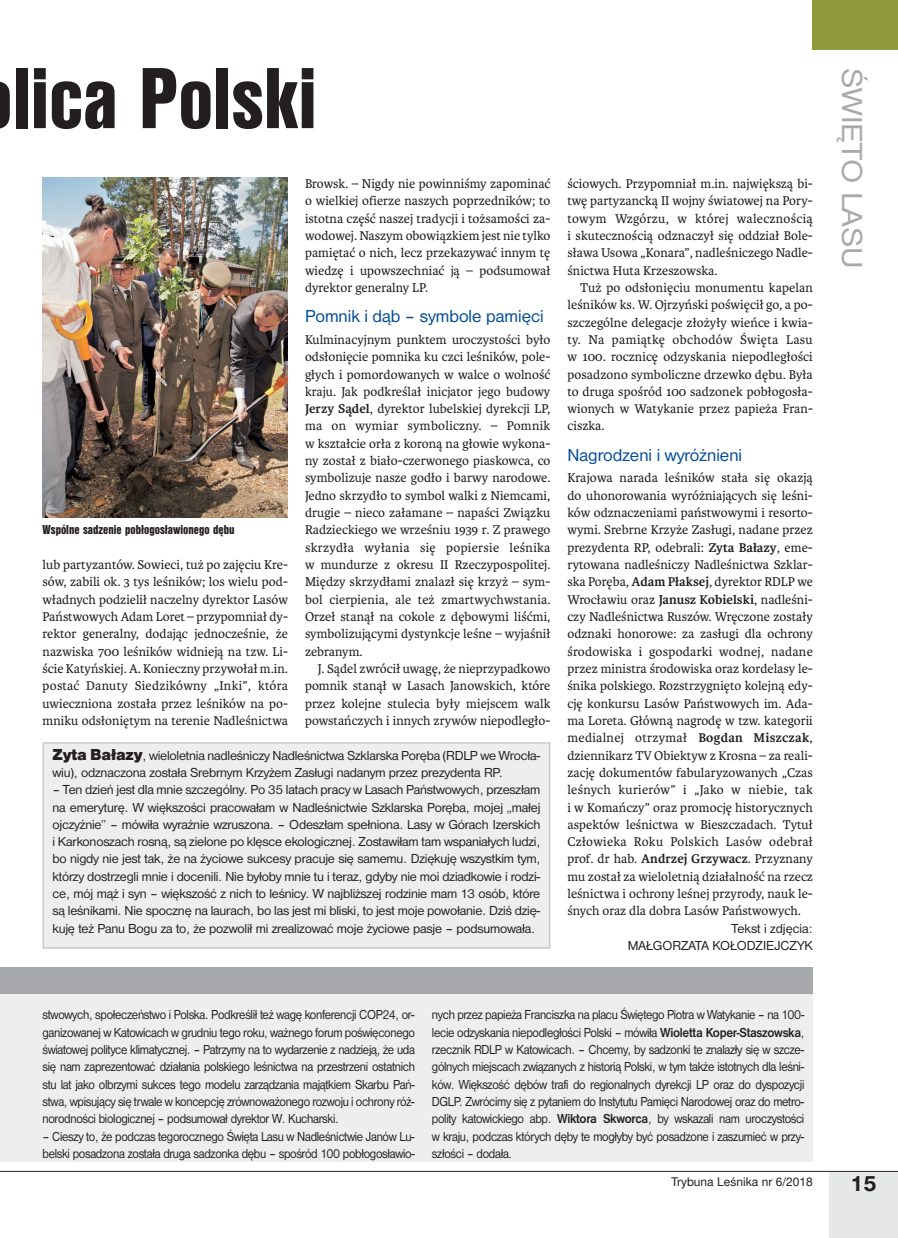
<style>
.page{position:relative;width:898px;height:1238px;background:#fff}
.page>*{position:absolute;margin:0;border:0;box-sizing:border-box;transform-origin:0 0}
.t1{font:900 condensed 90px "Nimbus Sans DCE";color:#231f20}
.t2{font:30px "Nimbus Sans DCE";color:#a8a9ad;scale:1.1 1}
.t3{font:700 21px "Switzer TTEFN";color:#231f20}
.t4{font:18px "Nimbus Sans DCE";color:#014c98}
.t5{font:13.5px/17.2px "Karmina";color:#231f20;text-align:justify}
.t6{font:13.5px/17.2px "Nimbus Sans DCE";letter-spacing:-.025em;color:#231f20;text-align:justify;scale:.9 1}
.t7{font:13.5px/17.2px "Nimbus Sans DCE";letter-spacing:-.025em;color:#231f20}
.t8{font:13.5px/17.2px "Nimbus Sans DCE";color:#231f20;text-align:right}
.t9{font:900 condensed 13.5px "Nimbus Sans DCE";color:#231f20}
.t10{font:12px "Switzer TTEFN";color:#231f20}
.s1{font-weight:700}
.s2{font-weight:900;font-size:16.5px}
</style>
<div class="page">
<div style="left:0;top:967px;width:812px;height:194px;background:#eeeeef"></div>
<div style="left:829px;top:1171px;width:68px;height:66px;background:#e6e7e9"></div>
<hr style="left:0;top:1171px;width:897px;height:1px;background:#231f20">
<div style="left:812px;top:0;width:85px;height:50px;background:#919a3c"></div>
<img style="left:43px;top:177px;width:245px;height:340px">
<div style="left:44px;top:743px;width:504px;height:204px;background:#eeeeef"></div>
<div style="left:43px;top:742px;width:507px;height:206px;border:2px solid #c7c8ca"></div>
<div style="left:0;top:967px;width:812px;height:27px;background:#a8a9ad"></div>
<h1 class="t1" style="left:13px;top:68px;width:305px">lica Polski</h1>
<p class="t9" style="left:43px;top:525px;width:193px">Wspólne sadzenie pobłogosławionego dębu</p>
<p class="t5" style="left:43px;top:557px;width:247px">lub par ty zan tów. So wie ci, tuż po za ję ciu Kre - sów, za bi li ok. 3 tys le śni ków; los wie lu pod - wład nych po dzie lił na czel ny dy rek tor La sów Pań stwo wych Adam Lo ret – przy po mniał dy - rek tor ge ne ral ny, do da jąc jed no cze śnie, że na zwi ska 700 le śni ków wid nie ją na tzw. Li - ście Ka tyń skiej. A. Ko niecz ny przy wo łał m.in. po stać Da nu ty Sie dzi ków ny „In ki”, któ ra uwiecz nio na zo sta ła przez le śni ków na po - mni ku od sło nię tym na te re nie Nad le śnic twa</p>
<p class="t5" style="left:305px;top:176px;width:247px">Browsk. – Ni gdy nie po win ni śmy za po mi nać o wiel kiej ofie rze na szych po przed ni ków; to istot na część na szej tra dy cji i toż sa mo ści za - wo do wej. Na szym obo wiąz kiem jest nie tyl ko pa mię tać o nich, lecz prze ka zy wać in nym tę wie dzę i upo wszech niać ją – pod su mo wał dy rek tor ge ne ral ny LP.</p>
<h3 class="t4" style="left:305px;top:310px;width:240px">Po mnik i dąb – sym bo le pa mię ci</h3>
<p class="t5" style="left:305px;top:332px;width:247px">Kul mi na cyj nym punk tem uro czy sto ści by ło od sło nię cie po mni ka ku czci le śni ków, po le - głych i po mor do wa nych w wal ce o wol ność kra ju. Jak pod kre ślał ini cja tor je go bu do wy <span class="s1">Je rzy Są del</span>, dy rek tor lu bel skiej dy rek cji LP, ma on wy miar sym bo licz ny. – Po mnik w kształ cie or ła z ko ro ną na gło wie wy ko na - ny zo stał z bia ło -czer wo ne go pia skow ca, co sym bo li zu je na sze go dło i bar wy na ro do we.<br>Jed no skrzy dło to sym bol wal ki z Niem ca mi, dru gie – nie co za ła ma ne – na pa ści Związ ku Ra dziec kie go we wrze śniu 1939 r. Z pra we go skrzy dła wy ła nia się po pier sie le śni ka w mun du rze z okre su II Rze czy po spo li tej.<br>Mię dzy skrzy dła mi zna lazł się krzyż – sym - bol cier pie nia, ale też zmar twych wsta nia.<br>Orzeł sta nął na co ko le z dę bo wy mi li ść mi, sym bo li zu ją cy mi dys tynk cje le śne – wy ja śnił ze bra nym.</p>
<p class="t5" style="left:305px;top:661px;width:247px;text-indent:13px">J. Są del zwró cił uwa gę, że nie przy pad ko wo po mnik sta nął w La sach Ja now skich, któ re przez ko lej ne stu le cia by ły miej scem walk po wstań czych i in nych zry wów nie pod le gło -</p>
<p class="t7" style="left:53px;top:747px;width:489px"><span class="s2">Zy ta Ba ła zy</span>, wie lo let nia nad le śni czy Nad le śnic twa Szklar ska Po rę ba (RDLP we Wro cła - wiu), od zna czo na zo sta ła Srebr nym Krzy żem Za słu gi nada nym przez pre zy den ta RP.</p>
<p class="t7" style="left:53px;top:782px;width:489px;text-align:justify">– Ten dzień jest dla mnie szcze gól ny. Po 35 la tach pra cy w La sach Pań stwo wych, prze szłam na eme ry tu rę. W więk szo ści pra co wa łam w Nad le śnic twie Szklar ska Po rę ba, mo jej „ma łej oj czyź nie” – mó wi ła wy raź nie wzru szo na. – Ode szłam speł nio na. La sy w Gó rach Izer skich i Kar ko no szach ro sną, są zie lo ne po klę sce eko lo gicz nej. Zo sta wi łam tam wspa nia łych lu dzi, bo ni gdy nie jest tak, że na ży cio we suk ce sy pra cu je się sa me mu. Dzię ku ję wszyst kim tym, któ rzy do strze gli mnie i do ce ni li. Nie by ło by mnie tu i te raz, gdy by nie moi dziad ko wie i ro dzi - ce, mój mąż i syn – więk szość z nich to le śni cy. W naj bliż szej ro dzi nie mam 13 osób, któ re są le śni ka mi. Nie spo cznę na lau rach, bo las jest mi bli ski, to jest mo je po wo ła nie. Dziś dzię - ku ję też Pa nu Bo gu za to, że po zwo lił mi zre ali zo wać mo je ży cio we pa sje – pod su mo wała.</p>
<p class="t5" style="left:567px;top:176px;width:247px">ścio wych. Przy po mniał m.in. naj więk szą bi - twę par ty zanc ką II woj ny świa to wej na Po ry - to wym Wzgó rzu, w któ rej wa lecz no ścią i sku tecz no ścią od zna czył się od dział Bo le - sła wa Uso wa „Ko na ra”, nad le śni cze go Nad le - śnic twa Hu ta Krze szow ska.</p>
<p class="t5" style="left:567px;top:280px;width:247px;text-indent:13px">Tuż po od sło nię ciu mo nu men tu ka pe lan le śni ków ks. W. Oj rzyń ski po świę cił go, a po - szcze gól ne de le ga cje zło ży ły wień ce i kwia - ty. Na pa miąt kę ob cho dów Świę ta La su w 100. rocz ni cę od zy ska nia nie pod le gło ści po sa dzo no sym bo licz ne drzew ko dę bu. By ła to dru ga spo śród 100 sa dzo nek po bło go sła - wio nych w Wa ty ka nie przez pa pie ża Fran - cisz ka.</p>
<h3 class="t4" style="left:567px;top:448px;width:176px">Na gro dze ni i wy róż nie ni</h3>
<p class="t5" style="left:567px;top:470px;width:247px">Kra jo wa na ra da le śni ków sta ła się oka zją do uho no ro wa nia wy róż nia ją cych się le śni - ków od zna cze nia mi pań stwo wy mi i re sor to - wy mi. Srebr ne Krzy że Za słu gi, nada ne przez pre zy den ta RP, ode bra li: <span class="s1">Zy ta Ba ła zy</span>, eme - ry to wa na nad le śni czy Nad le śnic twa Szklar - ska Po rę ba, <span class="s1">Adam Płak sej</span>, dy rek tor RDLP we Wro cła wiu oraz <span class="s1">Ja nusz Ko biel ski</span>, nad le śni - czy Nad le śnic twa Ru szów. Wrę czo ne zo sta ły od zna ki ho no ro we: za za słu gi dla ochro ny śro do wi ska i go spo dar ki wod nej, nada ne przez mi ni stra śro do wi ska oraz kor de la sy le - śni ka pol skie go. Roz strzy gnię to ko lej ną edy - cję kon kur su La sów Pań stwo wych im. Ada - ma Lo re ta. Głów ną na gro dę w tzw. ka te go rii me dial nej otrzy mał <span class="s1">Bog dan Misz czak</span>, dzien ni karz TV Obiek tyw z Kro sna – za re ali - za cję do ku men tów fa bu la ry zo wa nych „Czas le śnych ku rie rów” i „Ja ko w nie bie, tak i w Ko mań czy” oraz pro mo cję hi sto rycz nych aspek tów le śnic twa w Biesz cza dach. Ty tuł Czło wie ka Ro ku Polskich La sów ode brał prof. dr hab. <span class="s1">An drzej Grzy wacz</span>. Przy zna ny mu zo stał za wie lo let nią dzia łal ność na rzecz le śnic twa i ochro ny le śnej przy ro dy, na uk le - śnych oraz dla do bra La sów Pań stwo wych.</p>
<p class="t8" style="left:627px;top:920px;width:186px">Tekst i zdję cia:<br>MAŁ GO RZA TA KO ŁO DZIEJ CZYK</p>
<p class="t6" style="left:43px;top:1007px;width:415px">stwo wych, spo łe czeń stwo i Pol ska. Pod kre ślił też wa gę kon fe ren cji CO P24, or - ga ni zo wa nej w Ka to wi cach w grud niu te go ro ku, waż ne go fo rum po świę co ne go świa to wej po li ty ce kli ma tycz nej. – Pa trzy my na to wy da rze nie z na dzie ją, że uda się nam za pre zen to wać dzia ła nia pol skie go le śnic twa na prze strze ni ostat nich stu lat ja ko ol brzy mi suk ces te go mo de lu za rzą dza nia ma jąt kiem Skar bu Pań - stwa, wpi su ją cy się trwa le w kon cep cję zrów no wa żo ne go roz wo ju i ochro ny róż - no rod no ści bio lo gicz nej – pod su mo wał dy rek tor W. Ku char ski.</p>
<p class="t6" style="left:43px;top:1128px;width:415px">– Cie szy to, że pod czas te go rocz ne go Świę ta La su w Nad le śnic twie Ja nów Lu - bel ski po sa dzo na zo sta ła dru ga sa dzon ka dę bu – spo śród 100 po bło go sła wio -</p>
<p class="t6" style="left:432px;top:1007px;width:415px">nych przez pa pie ża Fran cisz ka na pla cu Świę te go Pio tra w Wa ty ka nie – na 100- le cie od zy ska nia nie pod le gło ści Pol ski – mó wi ła <span class="s1">Wio let ta Ko per -Sta szow ska</span>, rzecz nik RDLP w Ka to wi cach. – Chce my, by sa dzon ki te zna la zły się w szcze - gól nych miej scach zwią za nych z hi sto rią Pol ski, w tym tak że istot nych dla le śni - ków. Więk szość dę bów tra fi do re gio nal nych dy rek cji LP oraz do dys po zy cji DGLP. Zwró ci my się z py ta niem do In sty tu tu Pa mię ci Na ro do wej oraz do me tro - po li ty ka to wic kie go abp. <span class="s1">Wik to ra Skwor ca</span>, by wska za li nam uro czy sto ści w kra ju, pod czas któ rych dę by te mo gły by być po sa dzo ne i za szu mieć w przy - szło ści – do da ła.</p>
<h2 class="t2" style="left:861px;top:68px;width:183px;rotate:90deg">ŚWIĘTO LASU</h2>
<p class="t10" style="left:670px;top:1174px;width:143px">Trybuna Leśnika nr 6/2018</p>
<h3 class="t3" style="left:850px;top:1170px;width:28px">15</h3>
</div>
